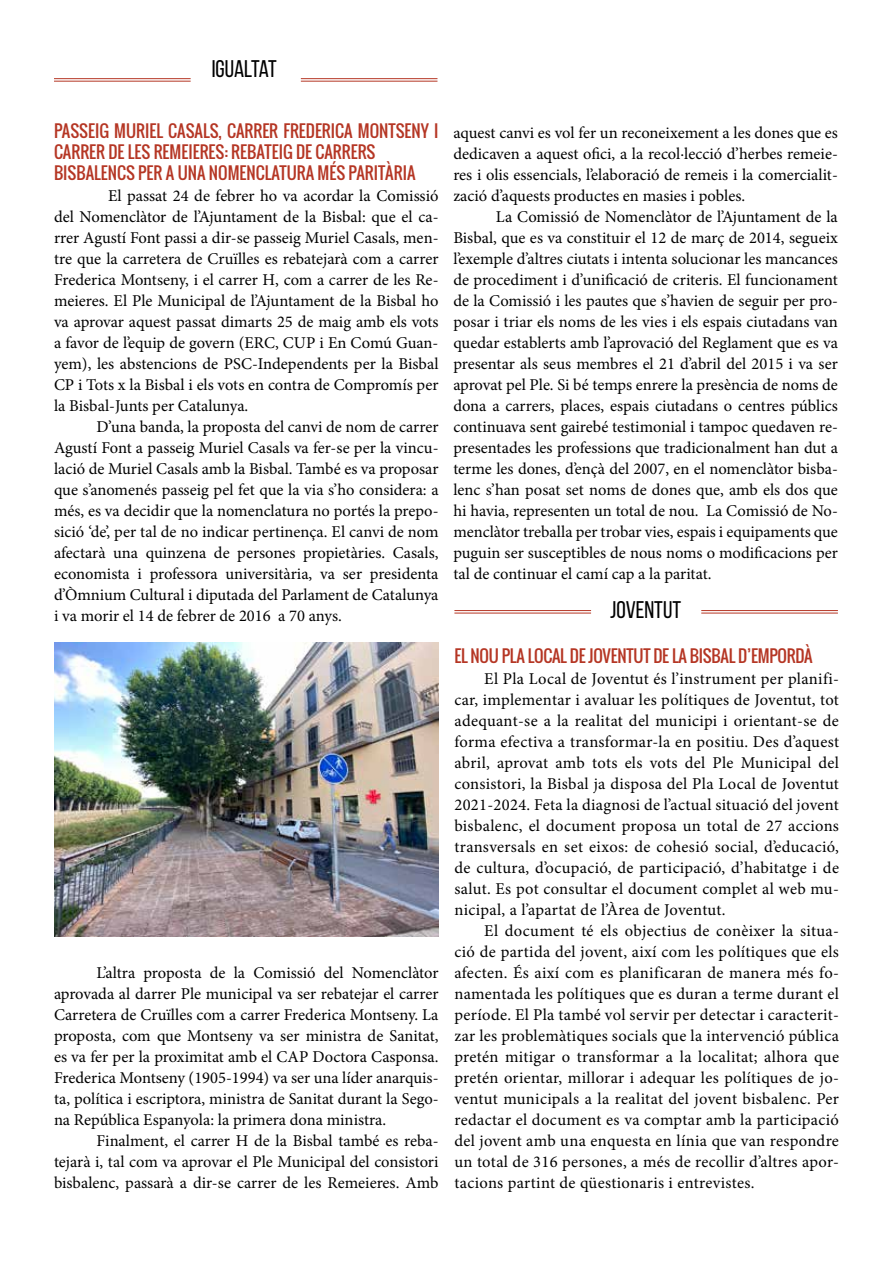
<style>
.page{position:relative;width:893px;height:1263px;background:#fff}
.page>*{position:absolute;margin:0;border:0;box-sizing:border-box;transform-origin:0 0}
.t1{font:24px "Bebas Neue";color:#000}
.t2{font:16.5px/21px "Minion Pro";color:#000;text-align:justify}
.t3{font:16.5px/21px "Oswald";color:#b53624}
</style>
<div class="page">
<img style="left:54px;top:642px;width:385px;height:294px">
<hr style="left:54px;top:78px;width:137px;height:1px;background:#b53624">
<hr style="left:54px;top:81px;width:137px;height:1px;background:#b53624">
<hr style="left:301px;top:78px;width:136px;height:1px;background:#b53624">
<hr style="left:301px;top:81px;width:136px;height:1px;background:#b53624">
<hr style="left:454px;top:610px;width:137px;height:1px;background:#b53624">
<hr style="left:454px;top:613px;width:137px;height:1px;background:#b53624">
<hr style="left:701px;top:610px;width:137px;height:1px;background:#b53624">
<hr style="left:701px;top:613px;width:137px;height:1px;background:#b53624">
<h1 class="t1" style="left:212px;top:56px;width:67px">IGUALTAT</h1>
<p class="t3" style="left:54px;top:120px;width:386px">PASSEIG MURIEL CASALS, CARRER FREDERICA MONTSENY I<br>CARRER DE LES REMEIERES: REBATEIG DE CARRERS<br>BISBALENCS PER A UNA NOMENCLATURA MÉS PARITÀRIA</p>
<p class="t2" style="left:54px;top:185px;width:386px;text-indent:54px">El passat 24 de febrer ho va acordar la Comissió del Nomenclàtor de l’Ajuntament de la Bisbal: que el ca&shy;rrer Agustí Font passi a dir-se passeig Muriel Casals, men&shy;tre que la carretera de Cruïlles es rebatejarà com a carrer Frederica Montseny, i el carrer H, com a carrer de les Re&shy;meieres. El Ple Municipal de l’Ajuntament de la Bisbal ho va aprovar aquest passat dimarts 25 de maig amb els vots a favor de l’equip de govern (ERC, CUP i En Comú Guan&shy;yem), les abstencions de PSC-Independents per la Bisbal CP i Tots x la Bisbal i els vots en contra de Compromís per la Bisbal-Junts per Catalunya.</p>
<p class="t2" style="left:54px;top:416px;width:386px;text-indent:43px">D’una banda, la proposta del canvi de nom de carrer Agustí Font a passeig Muriel Casals va fer-se per la vincu&shy;lació de Muriel Casals amb la Bisbal. També es va proposar que s’anomenés passeig pel fet que la via s’ho considera: a més, es va decidir que la nomenclatura no portés la prepo&shy;sició ‘de’, per tal de no indicar pertinença. El canvi de nom afectarà una quinzena de persones propietàries. Casals, economista i professora universitària, va ser presidenta d’Òmnium Cultural i diputada del Parlament de Catalunya i va morir el 14 de febrer de 2016 a 70 anys.</p>
<p class="t2" style="left:54px;top:963px;width:386px;text-indent:43px">L’altra proposta de la Comissió del Nomenclàtor aprovada al darrer Ple municipal va ser rebatejar el carrer Carretera de Cruïlles com a carrer Frederica Montseny. La proposta, com que Montseny va ser ministra de Sanitat, es va fer per la proximitat amb el CAP Doctora Casponsa.<br>Frederica Montseny (1905-1994) va ser una líder anarquis&shy;ta, política i escriptora, ministra de Sanitat durant la Sego&shy;na República Espanyola: la primera dona ministra.</p>
<p class="t2" style="left:54px;top:1131px;width:386px;text-indent:43px">Finalment, el carrer H de la Bisbal també es reba&shy;tejarà i, tal com va aprovar el Ple Municipal del consistori bisbalenc, passarà a dir-se carrer de les Remeieres. Amb</p>
<p class="t2" style="left:453px;top:122px;width:386px">aquest canvi es vol fer un reconeixement a les dones que es dedicaven a aquest ofici, a la recol·lecció d’herbes remeie&shy;res i olis essencials, l’elaboració de remeis i la comercialit&shy;zació d’aquests productes en masies i pobles.</p>
<p class="t2" style="left:453px;top:206px;width:386px;text-indent:43px">La Comissió de Nomenclàtor de l’Ajuntament de la Bisbal, que es va constituir el 12 de març de 2014, segueix l’exemple d’altres ciutats i intenta solucionar les mancances de procediment i d’unificació de criteris. El funcionament de la Comissió i les pautes que s’havien de seguir per pro&shy;posar i triar els noms de les vies i els espais ciutadans van quedar establerts amb l’aprovació del Reglament que es va presentar als seus membres el 21 d’abril del 2015 i va ser aprovat pel Ple. Si bé temps enrere la presència de noms de dona a carrers, places, espais ciutadans o centres públics continuava sent gairebé testimonial i tampoc quedaven re&shy;presentades les professions que tradicionalment han dut a terme les dones, d’ençà del 2007, en el nomenclàtor bisba&shy;lenc s’han posat set noms de dones que, amb els dos que hi havia, representen un total de nou. La Comissió de No&shy;menclàtor treballa per trobar vies, espais i equipaments que puguin ser susceptibles de nous noms o modificacions per tal de continuar el camí cap a la paritat.</p>
<h1 class="t1" style="left:610px;top:597px;width:72px">JOVENTUT</h1>
<p class="t3" style="left:454px;top:645px;width:360px">EL NOU PLA LOCAL DE JOVENTUT DE LA BISBAL D’EMPORDÀ</p>
<p class="t2" style="left:454px;top:668px;width:386px;text-indent:30px">El Pla Local de Joventut és l’instrument per planifi&shy;car, implementar i avaluar les polítiques de Joventut, tot adequant-se a la realitat del municipi i orientant-se de forma efectiva a transformar-la en positiu. Des d’aquest abril, aprovat amb tots els vots del Ple Municipal del consistori, la Bisbal ja disposa del Pla Local de Joventut 2021-2024. Feta la diagnosi de l’actual situació del jovent bisbalenc, el document proposa un total de 27 accions transversals en set eixos: de cohesió social, d’educació, de cultura, d’ocupació, de participació, d’habitatge i de salut. Es pot consultar el document complet al web mu&shy;nicipal, a l’apartat de l’Àrea de Joventut.</p>
<p class="t2" style="left:454px;top:920px;width:386px;text-indent:30px">El document té els objectius de conèixer la situa&shy;ció de partida del jovent, així com les polítiques que els afecten. És així com es planificaran de manera més fo&shy;namentada les polítiques que es duran a terme durant el període. El Pla també vol servir per detectar i caracterit&shy;zar les problemàtiques socials que la intervenció pública pretén mitigar o transformar a la localitat; alhora que pretén orientar, millorar i adequar les polítiques de jo&shy;ventut municipals a la realitat del jovent bisbalenc. Per redactar el document es va comptar amb la participació del jovent amb una enquesta en línia que van respondre un total de 316 persones, a més de recollir d’altres apor&shy;tacions partint de qüestionaris i entrevistes.</p>
</div>
